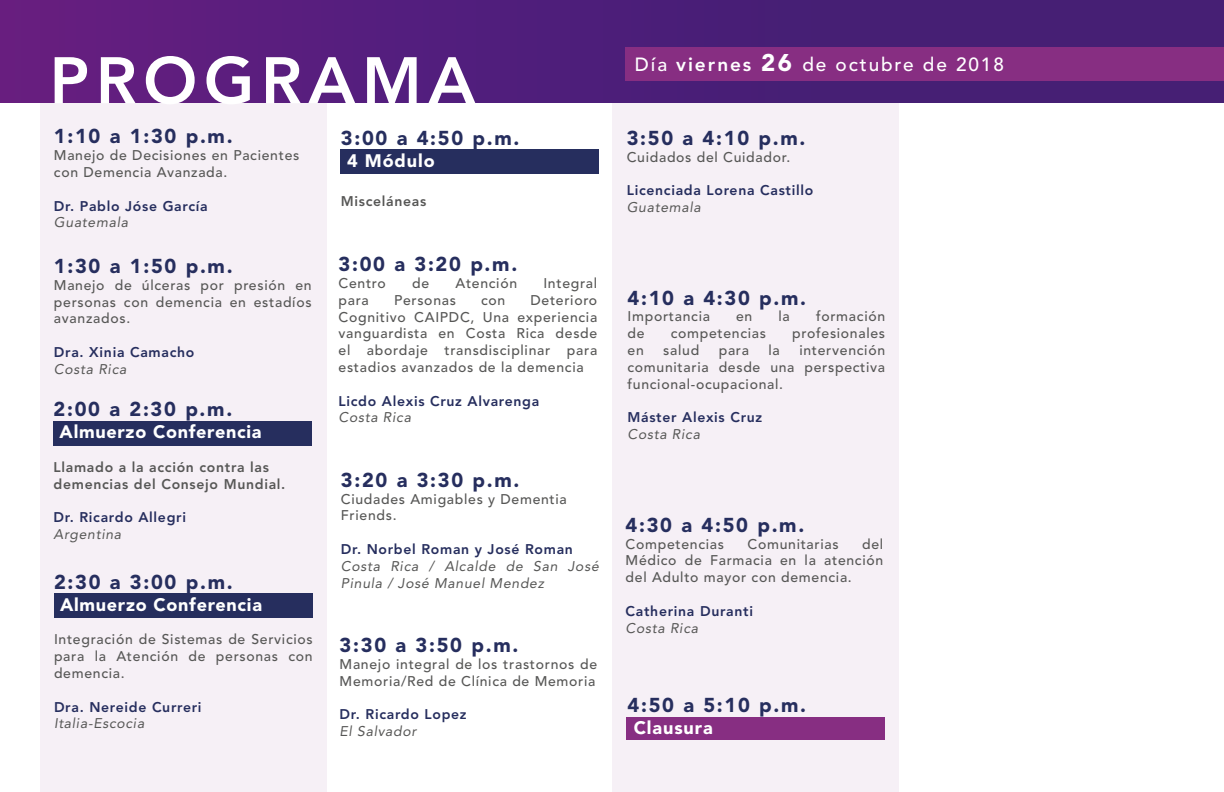
<style>
.page{position:relative;width:1224px;height:792px;background:#fff}
.page>*{position:absolute;margin:0;border:0;box-sizing:border-box;transform-origin:0 0}
.t1{font:800 65px "Avenir LT Std";letter-spacing:.1em;color:#fff}
.t2{font:900 20px "Avenir LT Std";letter-spacing:.085em;color:#262e5e}
.t3{font:500 19px "Avenir LT Std";letter-spacing:.1em;color:#fff}
.t4{font:900 18px "Avenir LT Std";letter-spacing:.04em;color:#fff}
.t5{font:500 14px/16.8px "Avenir LT Std";letter-spacing:.05em;color:#575756;text-align:justify}
.t6{font:800 14px "Avenir LT Std";letter-spacing:.05em;color:#262e5e}
.t7{font:italic 14px/16.8px "Avenir LT Std";letter-spacing:.05em;color:#575756}
.t8{font:800 14px/16.8px "Avenir LT Std";letter-spacing:.05em;color:#575756}
.s1{font-weight:800}
.s2{font-weight:900;font-size:24px}
</style>
<div class="page">
<div style="left:613px;top:103px;width:286px;height:689px;background:#f6f0f6"></div>
<div style="left:40px;top:103px;width:287px;height:689px;background:#f6f0f6"></div>
<div style="left:0;top:0;width:1224px;height:103px;background:linear-gradient(to right,#621e81,#3e1f72)"></div>
<div style="left:626px;top:47px;width:598px;height:34px;background:#872e82"></div>
<div style="left:54px;top:421px;width:258px;height:25px;background:#262e5e"></div>
<div style="left:54px;top:593px;width:259px;height:25px;background:#262e5e"></div>
<div style="left:340px;top:150px;width:258px;height:24px;background:#262e5e"></div>
<div style="left:626px;top:718px;width:259px;height:22px;background:#872e82"></div>
<h1 class="t1" style="left:50px;top:42px;width:427px">PROGRAMA</h1>
<h3 class="t3" style="left:635px;top:54px;width:371px">Día <span class="s1">viernes</span> <span class="s2">26</span> de octubre de 2018</h3>
<h2 class="t2" style="left:54px;top:124px;width:180px">1:10 a 1:30 p.m.</h2>
<p class="t5" style="left:54px;top:147px;width:247px">Manejo de Decisiones en Pacientes con Demencia Avanzada.</p>
<p class="t6" style="left:54px;top:197px;width:155px">Dr. Pablo Jóse García</p>
<p class="t7" style="left:54px;top:214px;width:76px">Guatemala</p>
<h2 class="t2" style="left:54px;top:254px;width:180px">1:30 a 1:50 p.m.</h2>
<p class="t5" style="left:54px;top:277px;width:259px">Manejo de úlceras por presión en personas con demencia en estadíos avanzados.</p>
<p class="t6" style="left:54px;top:344px;width:142px">Dra. Xinia Camacho</p>
<p class="t7" style="left:54px;top:361px;width:74px">Costa Rica</p>
<h2 class="t2" style="left:54px;top:397px;width:180px">2:00 a 2:30 p.m.</h2>
<p class="t4" style="left:60px;top:421px;width:203px">Almuerzo Conferencia</p>
<p class="t8" style="left:54px;top:459px;width:233px">Llamado a la acción contra las demencias del Consejo Mundial.</p>
<p class="t6" style="left:54px;top:509px;width:134px">Dr. Ricardo Allegri</p>
<p class="t7" style="left:54px;top:526px;width:69px">Argentina</p>
<h2 class="t2" style="left:54px;top:570px;width:180px">2:30 a 3:00 p.m.</h2>
<p class="t4" style="left:60px;top:594px;width:203px">Almuerzo Conferencia</p>
<p class="t5" style="left:54px;top:631px;width:260px">Integración de Sistemas de Servicios para la Atención de personas con demencia.</p>
<p class="t6" style="left:54px;top:698px;width:149px">Dra. Nereide Curreri</p>
<p class="t7" style="left:54px;top:715px;width:92px">Italia-Escocia</p>
<h2 class="t2" style="left:627px;top:126px;width:180px">3:50 a 4:10 p.m.</h2>
<p class="t5" style="left:627px;top:149px;width:165px">Cuidados del Cuidador.</p>
<p class="t6" style="left:627px;top:182px;width:188px">Licenciada Lorena Castillo</p>
<p class="t7" style="left:627px;top:199px;width:76px">Guatemala</p>
<h2 class="t2" style="left:341px;top:126px;width:180px">3:00 a 4:50 p.m.</h2>
<p class="t4" style="left:347px;top:150px;width:89px">4 Módulo</p>
<p class="t8" style="left:341px;top:193px;width:87px">Misceláneas</p>
<h2 class="t2" style="left:339px;top:252px;width:180px">3:00 a 3:20 p.m.</h2>
<p class="t5" style="left:339px;top:275px;width:49px">Centro</p>
<p class="t5" style="left:412px;top:275px;width:19px">de</p>
<p class="t5" style="left:455px;top:275px;width:63px">Atención</p>
<p class="t5" style="left:543px;top:275px;width:55px">Integral</p>
<p class="t5" style="left:339px;top:292px;width:32px">para</p>
<p class="t5" style="left:394px;top:292px;width:63px">Personas</p>
<p class="t5" style="left:481px;top:292px;width:26px">con</p>
<h2 class="t2" style="left:628px;top:285px;width:180px">4:10 a 4:30 p.m.</h2>
<p class="t5" style="left:628px;top:308px;width:84px">Importancia</p>
<p class="t5" style="left:736px;top:308px;width:18px">en</p>
<p class="t5" style="left:779px;top:308px;width:13px">la</p>
<p class="t5" style="left:816px;top:308px;width:71px">formación</p>
<p class="t5" style="left:628px;top:325px;width:19px">de</p>
<p class="t5" style="left:671px;top:325px;width:97px">competencias</p>
<p class="t5" style="left:792px;top:325px;width:94px">profesionales</p>
<p class="t5" style="left:628px;top:342px;width:18px">en</p>
<p class="t5" style="left:663px;top:342px;width:37px">salud</p>
<p class="t5" style="left:719px;top:342px;width:32px">para</p>
<p class="t5" style="left:769px;top:342px;width:13px">la</p>
<p class="t5" style="left:339px;top:292px;width:260px;text-indent:192px">Deterioro Cognitivo CAIPDC, Una experiencia vanguardista en Costa Rica desde el abordaje transdisciplinar para estadios avanzados de la demencia</p>
<p class="t6" style="left:339px;top:393px;width:202px">Licdo Alexis Cruz Alvarenga</p>
<p class="t7" style="left:339px;top:410px;width:74px">Costa Rica</p>
<p class="t5" style="left:628px;top:342px;width:259px;text-indent:172px">intervención comunitaria desde una perspectiva funcional-ocupacional.</p>
<p class="t6" style="left:628px;top:409px;width:136px">Máster Alexis Cruz</p>
<p class="t7" style="left:628px;top:426px;width:74px">Costa Rica</p>
<h2 class="t2" style="left:341px;top:468px;width:180px">3:20 a 3:30 p.m.</h2>
<p class="t5" style="left:341px;top:491px;width:227px">Ciudades Amigables y Dementia<br>Friends.</p>
<p class="t6" style="left:341px;top:541px;width:234px">Dr. Norbel Roman y José Roman</p>
<p class="t7" style="left:341px;top:558px;width:259px">Costa Rica / Alcalde de San José<br>Pinula / José Manuel Mendez</p>
<h2 class="t2" style="left:626px;top:513px;width:180px">4:30 a 4:50 p.m.</h2>
<p class="t5" style="left:626px;top:536px;width:100px">Competencias</p>
<p class="t5" style="left:748px;top:536px;width:93px">Comunitarias</p>
<p class="t5" style="left:626px;top:536px;width:259px;text-indent:237px">del Médico de Farmacia en la atención del Adulto mayor con demencia.</p>
<p class="t6" style="left:626px;top:603px;width:129px">Catherina Duranti</p>
<p class="t7" style="left:626px;top:620px;width:74px">Costa Rica</p>
<h2 class="t2" style="left:340px;top:633px;width:180px">3:30 a 3:50 p.m.</h2>
<p class="t5" style="left:340px;top:656px;width:259px">Manejo integral de los trastornos de<br>Memoria/Red de Clínica de Memoria</p>
<p class="t6" style="left:340px;top:706px;width:129px">Dr. Ricardo Lopez</p>
<p class="t7" style="left:340px;top:723px;width:78px">El Salvador</p>
<h2 class="t2" style="left:628px;top:693px;width:180px">4:50 a 5:10 p.m.</h2>
<p class="t4" style="left:634px;top:717px;width:80px">Clausura</p>
</div>
